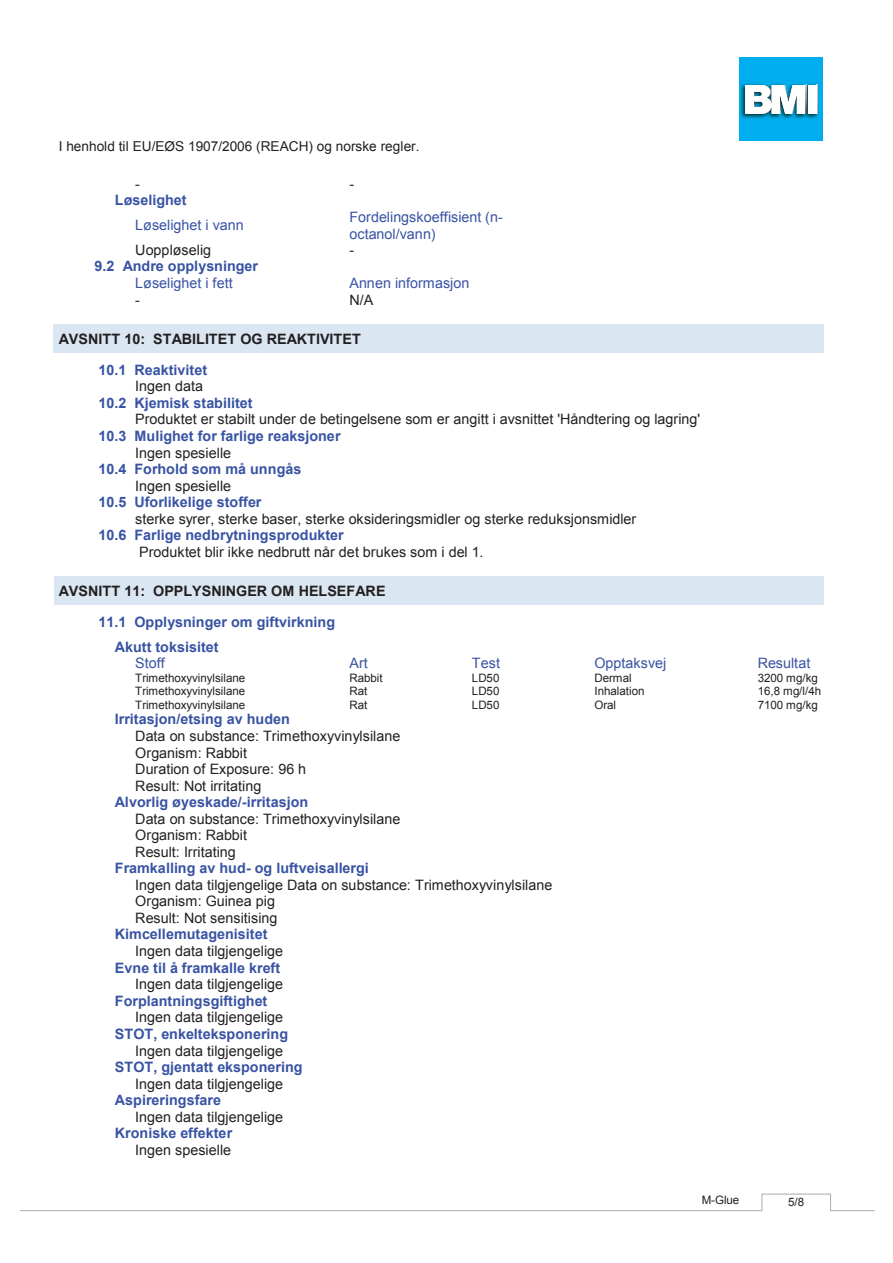
<style>
.page{position:relative;width:893px;height:1263px;background:#fff}
.page>*{position:absolute;margin:0;border:0;box-sizing:border-box;transform-origin:0 0}
.t1{font:14.4px/16.6px "Arial";color:#231f20}
.t2{font:700 14.4px/24.9px "Arial";color:#3853a3}
.t3{font:14.4px/16.6px "Arial";color:#3853a3}
.t4{font:700 14.4px "Arial";color:#231f20}
.t5{font:13.65px "Arial";color:#231f20}
.t6{font:11.55px/13.4px "Arial";letter-spacing:-.005em;color:#231f20}
</style>
<div class="page">
<svg style="left:19px;top:1193px;width:856px;height:19px"></svg>
<div style="left:54px;top:325px;width:770px;height:28px;background:#dae6f1"></div>
<div style="left:54px;top:577px;width:769px;height:28px;background:#dae6f1"></div>
<div style="left:740px;top:57px;width:83px;height:84px;background:#00aeef"></div>
<img style="left:739px;top:82px;width:80px;height:39px">
<svg style="left:817px;top:85px;width:1px;height:29px"></svg>
<svg style="left:745px;top:85px;width:61px;height:29px;background:#d8e6e9"></svg>
<div style="left:808px;top:85px;width:9px;height:29px;background:#fff"></div>
<p class="t5" style="left:59px;top:137px;width:362px">I henhold til EU/EØS 1907/2006 (REACH) og norske regler.</p>
<p class="t1" style="left:135px;top:176px;width:6px">-</p>
<p class="t1" style="left:349px;top:176px;width:6px">-</p>
<p class="t2" style="left:115px;top:188px;width:73px">Løselighet</p>
<p class="t3" style="left:135px;top:217px;width:110px">Løselighet i vann</p>
<p class="t3" style="left:349px;top:209px;width:155px">Fordelingskoeffisient (n&shy;octanol/vann)</p>
<p class="t1" style="left:135px;top:242px;width:77px">Uoppløselig</p>
<p class="t1" style="left:349px;top:242px;width:6px">-</p>
<p class="t2" style="left:95px;top:254px;width:165px">9.2 Andre opplysninger</p>
<p class="t3" style="left:135px;top:275px;width:99px">Løselighet i fett</p>
<p class="t3" style="left:349px;top:275px;width:121px">Annen informasjon</p>
<p class="t1" style="left:135px;top:292px;width:6px">-</p>
<p class="t1" style="left:349px;top:292px;width:25px">N/A</p>
<p class="t4" style="left:59px;top:329px;width:304px">AVSNITT 10: STABILITET OG REAKTIVITET</p>
<p class="t2" style="left:98px;top:358px;width:110px">10.1 Reaktivitet</p>
<p class="t1" style="left:135px;top:378px;width:69px">Ingen data</p>
<p class="t2" style="left:98px;top:391px;width:156px">10.2 Kjemisk stabilitet</p>
<p class="t1" style="left:135px;top:411px;width:566px">Produktet er stabilt under de betingelsene som er angitt i avsnittet 'Håndtering og lagring'</p>
<p class="t2" style="left:98px;top:424px;width:244px">10.3 Mulighet for farlige reaksjoner</p>
<p class="t1" style="left:135px;top:444px;width:97px">Ingen spesielle</p>
<p class="t2" style="left:98px;top:457px;width:204px">10.4 Forhold som må unngås</p>
<p class="t1" style="left:135px;top:477px;width:97px">Ingen spesielle</p>
<p class="t2" style="left:98px;top:490px;width:165px">10.5 Uforlikelige stoffer</p>
<p class="t1" style="left:135px;top:510px;width:502px">sterke syrer, sterke baser, sterke oksideringsmidler og sterke reduksjonsmidler</p>
<p class="t2" style="left:98px;top:523px;width:247px">10.6 Farlige nedbrytningsprodukter</p>
<p class="t1" style="left:139px;top:544px;width:346px">Produktet blir ikke nedbrutt når det brukes som i del 1.</p>
<p class="t4" style="left:59px;top:581px;width:328px">AVSNITT 11: OPPLYSNINGER OM HELSEFARE</p>
<p class="t2" style="left:115px;top:610px;width:222px;text-indent:-16px">11.1 Opplysninger om giftvirkning<br>Akutt toksisitet</p>
<p class="t3" style="left:135px;top:655px;width:31px">Stoff</p>
<p class="t3" style="left:349px;top:655px;width:20px">Art</p>
<p class="t3" style="left:472px;top:655px;width:30px">Test</p>
<p class="t3" style="left:594px;top:655px;width:73px">Opptaksvej</p>
<p class="t3" style="left:758px;top:655px;width:54px">Resultat</p>
<p class="t6" style="left:135px;top:671px;width:112px;text-align:justify">Trimethoxyvinylsilane Trimethoxyvinylsilane Trimethoxyvinylsilane</p>
<p class="t6" style="left:349px;top:671px;width:35px">Rabbit<br>Rat<br>Rat</p>
<p class="t6" style="left:472px;top:671px;width:29px;text-align:justify">LD50<br>LD50<br>LD50</p>
<p class="t6" style="left:594px;top:671px;width:52px">Dermal<br>Inhalation<br>Oral</p>
<p class="t6" style="left:758px;top:671px;width:65px">3200 mg/kg<br>16,8 mg/l/4h<br>7100 mg/kg</p>
<p class="t2" style="left:115px;top:707px;width:176px">Irritasjon/etsing av huden</p>
<p class="t1" style="left:135px;top:728px;width:267px">Data on substance: Trimethoxyvinylsilane<br>Organism: Rabbit<br>Duration of Exposure: 96 h<br>Result: Not irritating</p>
<p class="t2" style="left:115px;top:790px;width:195px">Alvorlig øyeskade/-irritasjon</p>
<p class="t1" style="left:135px;top:810px;width:267px">Data on substance: Trimethoxyvinylsilane<br>Organism: Rabbit<br>Result: Irritating</p>
<p class="t2" style="left:115px;top:856px;width:255px">Framkalling av hud- og luftveisallergi</p>
<p class="t1" style="left:135px;top:877px;width:419px">Ingen data tilgjengelige Data on substance: Trimethoxyvinylsilane<br>Organism: Guinea pig<br>Result: Not sensitising</p>
<p class="t2" style="left:115px;top:922px;width:154px">Kimcellemutagenisitet</p>
<p class="t1" style="left:135px;top:943px;width:149px">Ingen data tilgjengelige</p>
<p class="t2" style="left:115px;top:955px;width:167px">Evne til å framkalle kreft</p>
<p class="t1" style="left:135px;top:976px;width:149px">Ingen data tilgjengelige</p>
<p class="t2" style="left:115px;top:988px;width:154px">Forplantningsgiftighet</p>
<p class="t1" style="left:135px;top:1009px;width:149px">Ingen data tilgjengelige</p>
<p class="t2" style="left:115px;top:1022px;width:175px">STOT, enkelteksponering</p>
<p class="t1" style="left:135px;top:1042px;width:149px">Ingen data tilgjengelige</p>
<p class="t2" style="left:115px;top:1055px;width:189px">STOT, gjentatt eksponering</p>
<p class="t1" style="left:135px;top:1075px;width:149px">Ingen data tilgjengelige</p>
<p class="t2" style="left:115px;top:1088px;width:108px">Aspireringsfare</p>
<p class="t1" style="left:135px;top:1108px;width:149px">Ingen data tilgjengelige</p>
<p class="t2" style="left:115px;top:1121px;width:119px">Kroniske effekter</p>
<p class="t1" style="left:135px;top:1141px;width:97px">Ingen spesielle</p>
<p class="t6" style="left:702px;top:1193px;width:39px">M-Glue</p>
<p class="t6" style="left:788px;top:1195px;width:18px">5/8</p>
</div>
